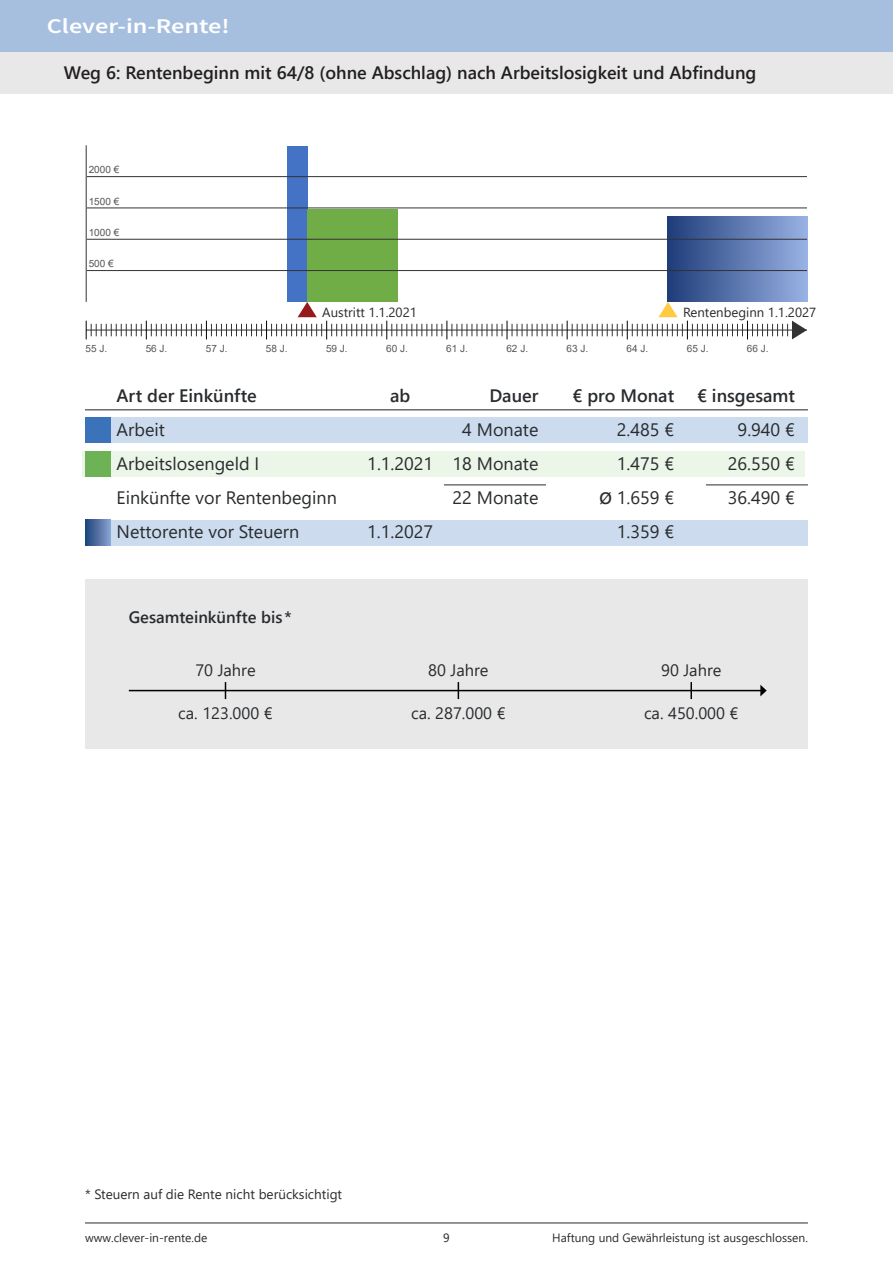
<style>
.page{position:relative;width:893px;height:1263px;background:#fff}
.page>*{position:absolute;margin:0;border:0;box-sizing:border-box;transform-origin:0 0}
.t1{font:21px "Source Sans Variable";letter-spacing:.035em;color:#fff;scale:1.25 1}
.t2{font:18px "Segoe UI";color:#292c2f}
.t3{font:600 18px "Segoe UI";color:#231f20}
.t4{font:600 18px "Segoe UI";color:#292c2f}
.t5{font:16.5px "Segoe UI";color:#292c2f}
.t6{font:600 16.5px "Segoe UI";color:#292c2f}
.t7{font:13.5px "Segoe UI";color:#292c2f}
.t8{font:13.2px "Segoe UI";color:#292c2f}
.t9{font:12px "Segoe UI";color:#292c2f}
.t10{font:12px "Segoe UI";color:#231f20}
.t11{font:10.05px "Arial";color:#555}
.s1{font-weight:600;font-size:16.5px}
</style>
<div class="page">
<div style="left:85px;top:417px;width:723px;height:25px;background:#ccdcee"></div>
<div style="left:85px;top:417px;width:26px;height:25px;background:#3b73ba"></div>
<div style="left:85px;top:520px;width:723px;height:25px;background:#ccdcee"></div>
<div style="left:85px;top:520px;width:26px;height:25px;background:linear-gradient(to right,#1b4379,#869fce)"></div>
<hr style="left:706px;top:484px;width:102px;height:1px;background:#292c2f">
<hr style="left:444px;top:484px;width:102px;height:1px;background:#292c2f">
<hr style="left:85px;top:409px;width:723px;height:1px;background:#231f20">
<div style="left:82px;top:451px;width:723px;height:26px;background:#ebf5e8"></div>
<div style="left:85px;top:451px;width:26px;height:26px;background:#6db356"></div>
<hr style="left:85px;top:1222px;width:723px;height:1px;background:#292c2f">
<div style="left:85px;top:579px;width:723px;height:169px;background:#e8e8e8"></div>
<hr style="left:129px;top:690px;width:632px;height:1px;background:#000">
<svg style="left:760px;top:685px;width:7px;height:11px"></svg>
<svg style="left:225px;top:682px;width:1px;height:17px"></svg>
<svg style="left:458px;top:682px;width:1px;height:17px"></svg>
<svg style="left:690px;top:682px;width:2px;height:17px"></svg>
<div style="left:0;top:51px;width:893px;height:43px;background:#e8e8e8"></div>
<div style="left:0;top:0;width:893px;height:51px;background:#a7bfdf"></div>
<div style="left:287px;top:146px;width:20px;height:156px;background:#4472c4"></div>
<div style="left:307px;top:209px;width:90px;height:93px;background:#70ad47"></div>
<div style="left:668px;top:217px;width:139px;height:85px;background:linear-gradient(to right,#1f3d7a,#98b1e3)"></div>
<hr style="left:86px;top:145px;width:1px;height:157px;background:#333">
<hr style="left:87px;top:176px;width:720px;height:1px;background:#333">
<hr style="left:87px;top:208px;width:720px;height:1px;background:#333">
<hr style="left:87px;top:239px;width:720px;height:1px;background:#333">
<hr style="left:87px;top:270px;width:720px;height:1px;background:#333">
<svg style="left:86px;top:302px;width:721px;height:37px"></svg>
<p class="t1" style="left:47px;top:14px;width:146px">Clever-in-Rente!</p>
<p class="t3" style="left:64px;top:55px;width:694px">Weg 6: Rentenbeginn mit 64/8 (ohne Abschlag) nach Arbeitslosigkeit und Abfindung</p>
<p class="t11" style="left:89px;top:163px;width:32px">2000 €</p>
<p class="t11" style="left:89px;top:194px;width:32px">1500 €</p>
<p class="t11" style="left:89px;top:226px;width:32px">1000 €</p>
<p class="t11" style="left:89px;top:257px;width:27px">500 €</p>
<p class="t8" style="left:322px;top:300px;width:96px">Austritt 1.1.2021</p>
<p class="t8" style="left:683px;top:300px;width:135px">Rentenbeginn 1.1.2027</p>
<p class="t11" style="left:86px;top:341px;width:23px">55 J.</p>
<p class="t11" style="left:146px;top:341px;width:23px">56 J.</p>
<p class="t11" style="left:206px;top:341px;width:23px">57 J.</p>
<p class="t11" style="left:266px;top:341px;width:23px">58 J.</p>
<p class="t11" style="left:326px;top:341px;width:23px">59 J.</p>
<p class="t11" style="left:386px;top:341px;width:23px">60 J.</p>
<p class="t11" style="left:446px;top:341px;width:23px">61 J.</p>
<p class="t11" style="left:506px;top:341px;width:23px">62 J.</p>
<p class="t11" style="left:566px;top:341px;width:23px">63 J.</p>
<p class="t11" style="left:627px;top:341px;width:23px">64 J.</p>
<p class="t11" style="left:687px;top:341px;width:23px">65 J.</p>
<p class="t11" style="left:747px;top:341px;width:23px">66 J.</p>
<p class="t4" style="left:117px;top:379px;width:142px">Art der Einkünfte</p>
<p class="t4" style="left:390px;top:379px;width:22px">ab</p>
<p class="t4" style="left:489px;top:379px;width:51px">Dauer</p>
<p class="t4" style="left:572px;top:379px;width:103px">€ pro Monat</p>
<p class="t4" style="left:697px;top:379px;width:99px">€ insgesamt</p>
<p class="t2" style="left:117px;top:413px;width:50px">Arbeit</p>
<p class="t2" style="left:462px;top:413px;width:78px">4 Monate</p>
<p class="t2" style="left:617px;top:413px;width:59px">2.485 €</p>
<p class="t2" style="left:738px;top:413px;width:59px">9.940 €</p>
<p class="t2" style="left:117px;top:447px;width:144px">Arbeitslosengeld I</p>
<p class="t2" style="left:367px;top:447px;width:173px">1.1.2021 18 Monate</p>
<p class="t2" style="left:617px;top:447px;width:59px">1.475 €</p>
<p class="t2" style="left:728px;top:447px;width:69px">26.550 €</p>
<p class="t2" style="left:117px;top:481px;width:222px">Einkünfte vor Rentenbeginn</p>
<p class="t2" style="left:453px;top:481px;width:87px">22 Monate</p>
<p class="t2" style="left:599px;top:481px;width:76px"><span class="s1">Ø</span> 1.659 €</p>
<p class="t2" style="left:728px;top:481px;width:69px">36.490 €</p>
<p class="t2" style="left:117px;top:515px;width:184px">Nettorente vor Steuern</p>
<p class="t2" style="left:367px;top:515px;width:68px">1.1.2027</p>
<p class="t2" style="left:617px;top:515px;width:59px">1.359 €</p>
<p class="t6" style="left:129px;top:602px;width:164px">Gesamteinkünfte bis *</p>
<p class="t5" style="left:195px;top:654px;width:62px">70 Jahre</p>
<p class="t5" style="left:178px;top:697px;width:96px">ca. 123.000 €</p>
<p class="t5" style="left:661px;top:654px;width:62px">90 Jahre</p>
<p class="t5" style="left:428px;top:654px;width:62px">80 Jahre</p>
<p class="t5" style="left:411px;top:697px;width:96px">ca. 287.000 €</p>
<p class="t5" style="left:644px;top:697px;width:96px">ca. 450.000 €</p>
<p class="t7" style="left:85px;top:1182px;width:259px">* Steuern auf die Rente nicht berücksichtigt</p>
<p class="t9" style="left:85px;top:1226px;width:124px">www.clever-in-rente.de</p>
<p class="t10" style="left:443px;top:1226px;width:8px">9</p>
<p class="t9" style="left:552px;top:1226px;width:257px">Haftung und Gewährleistung ist ausgeschlossen.</p>
</div>
